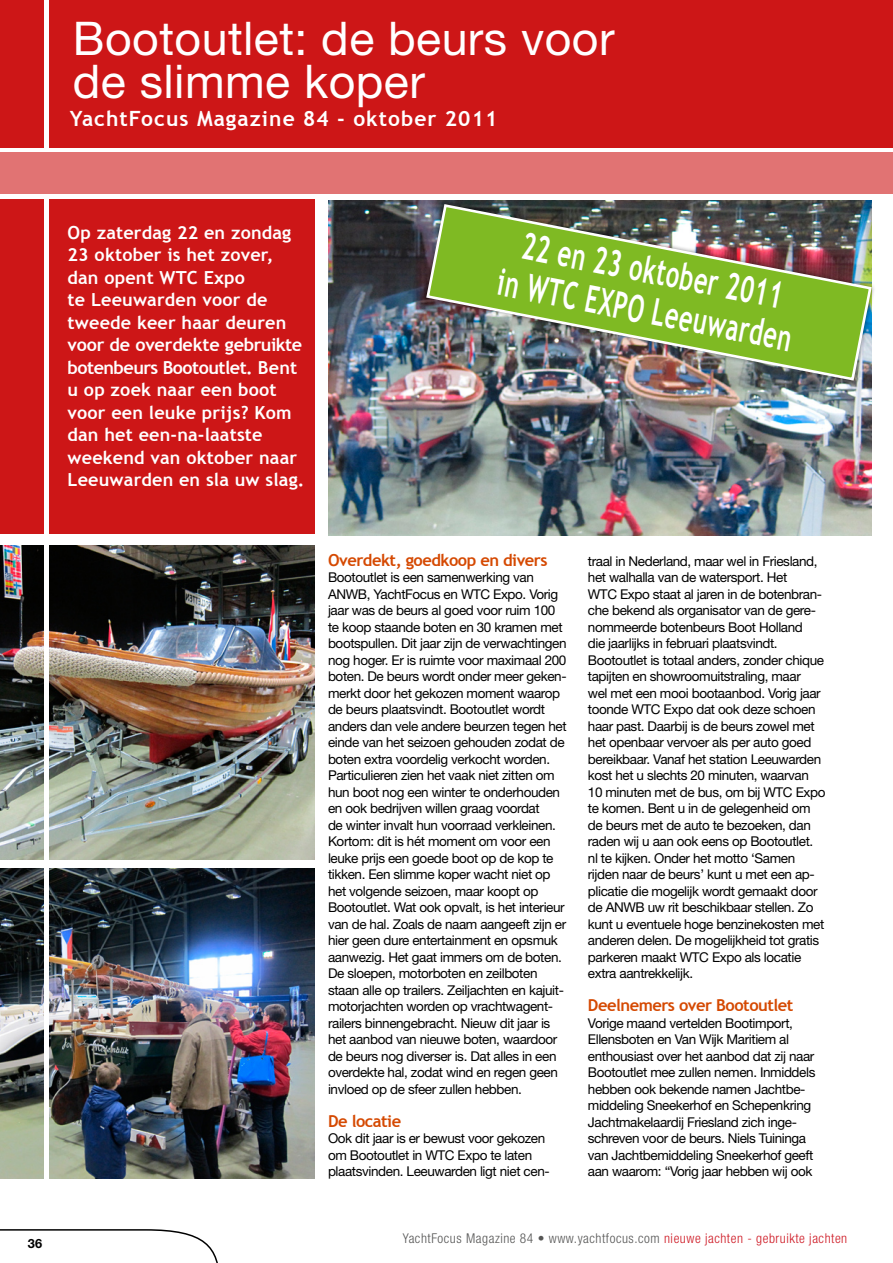
<style>
.page{position:relative;width:893px;height:1263px;background:#fff}
.page>*{position:absolute;margin:0;border:0;box-sizing:border-box;transform-origin:0 0}
.t1{font:46.5px/43.5px "Helvetica Neue";letter-spacing:.01em;color:#fff}
.t2{font:700 37.35px/40.2px "Trebuchet MS";color:#fff;text-align:center;scale:.63 1}
.t3{font:700 21px "Trebuchet MS";letter-spacing:.05em;color:#fff}
.t4{font:700 18px/22.5px "Trebuchet MS";letter-spacing:.01em;color:#fff}
.t5{font:700 16.5px "Trebuchet MS";letter-spacing:-.03em;color:#d54902}
.t6{font:13.5px/16.5px "Helvetica Neue";letter-spacing:-.03em;color:#000}
.t7{font:300 condensed 13.5px "Helvetica Neue";letter-spacing:.04em;color:#565655}
.t8{font:700 12.75px "Helvetica Neue";color:#000}
.s1{color:#ce1924}
</style>
<div class="page">
<div style="left:49px;top:0;width:844px;height:147px;background:#cd1617"></div>
<div style="left:0;top:0;width:44px;height:147px;background:#cd1617"></div>
<div style="left:0;top:152px;width:893px;height:41px;background:#e17373"></div>
<div style="left:49px;top:199px;width:266px;height:335px;background:#cd1617"></div>
<div style="left:0;top:199px;width:44px;height:335px;background:#cd1617"></div>
<img style="left:328px;top:200px;width:544px;height:335px">
<div style="left:422px;top:199px;width:460px;height:192px;background:#000;opacity:.43"></div>
<img style="left:425px;top:203px;width:448px;height:179px">
<img style="left:49px;top:869px;width:265px;height:310px">
<img style="left:49px;top:546px;width:265px;height:314px">
<svg style="left:0;top:1229px;width:218px;height:34px"></svg>
<img style="left:0;top:869px;width:44px;height:310px">
<img style="left:0;top:546px;width:44px;height:314px">
<h1 class="t1" style="left:73px;top:16px;width:543px">Bootoutlet: de beurs voor de slimme koper</h1>
<h3 class="t3" style="left:70px;top:105px;width:429px">YachtFocus Magazine 84 - oktober 2011</h3>
<p class="t4" style="left:68px;top:221px;width:238px">Op zaterdag 22 en zondag<br>23 oktober is het zover, dan opent WTC Expo<br>te Leeuwarden voor de tweede keer haar deuren voor de overdekte gebruikte botenbeurs Bootoutlet. Bent u op zoek naar een boot voor een leuke prijs? Kom dan het een-na-laatste weekend van oktober naar<br>Leeuwarden en sla uw slag.</p>
<h2 class="t2" style="left:510px;top:222px;width:476px;rotate:11deg">22 en 23 oktober 2011<br>in WTC EXPO Leeuwarden</h2>
<p class="t5" style="left:328px;top:549px;width:221px">Overdekt, goedkoop en divers</p>
<p class="t6" style="left:328px;top:569px;width:240px">Bootoutlet is een samenwerking van ANWB, YachtFocus en WTC Expo. Vorig jaar was de beurs al goed voor ruim 100 te koop staande boten en 30 kramen met bootspullen. Dit jaar zijn de verwachtingen nog hoger. Er is ruimte voor maximaal 200 boten. De beurs wordt onder meer geken&shy;merkt door het gekozen moment waarop de beurs plaatsvindt. Bootoutlet wordt anders dan vele andere beurzen tegen het einde van het seizoen gehouden zodat de boten extra voordelig verkocht worden.<br>Particulieren zien het vaak niet zitten om hun boot nog een winter te onderhouden en ook bedrijven willen graag voordat<br>de winter invalt hun voorraad verkleinen.<br>Kortom: dit is hét moment om voor een leuke prijs een goede boot op de kop te tikken. Een slimme koper wacht niet op het volgende seizoen, maar koopt op Bootoutlet. Wat ook opvalt, is het interieur van de hal. Zoals de naam aangeeft zijn er hier geen dure entertainment en opsmuk aanwezig. Het gaat immers om de boten.<br>De sloepen, motorboten en zeilboten staan alle op trailers. Zeiljachten en kajuit&shy;motorjachten worden op vrachtwagent&shy;railers binnengebracht. Nieuw dit jaar is het aanbod van nieuwe boten, waardoor de beurs nog diverser is. Dat alles in een overdekte hal, zodat wind en regen geen invloed op de sfeer zullen hebben.</p>
<p class="t5" style="left:328px;top:1110px;width:75px">De locatie</p>
<p class="t6" style="left:328px;top:1130px;width:223px">Ook dit jaar is er bewust voor gekozen om Bootoutlet in WTC Expo te laten plaatsvinden. Leeuwarden ligt niet cen-</p>
<p class="t6" style="left:588px;top:552px;width:239px">traal in Nederland, maar wel in Friesland, het walhalla van de watersport. Het<br>WTC Expo staat al jaren in de botenbran&shy;che bekend als organisator van de gere&shy;nommeerde botenbeurs Boot Holland<br>die jaarlijks in februari plaatsvindt.<br>Bootoutlet is totaal anders, zonder chique tapijten en showroomuitstraling, maar<br>wel met een mooi bootaanbod. Vorig jaar toonde WTC Expo dat ook deze schoen haar past. Daarbij is de beurs zowel met het openbaar vervoer als per auto goed bereikbaar. Vanaf het station Leeuwarden kost het u slechts 20 minuten, waarvan 10 minuten met de bus, om bij WTC Expo te komen. Bent u in de gelegenheid om de beurs met de auto te bezoeken, dan raden wij u aan ook eens op Bootoutlet. nl te kijken. Onder het motto ‘Samen rijden naar de beurs’ kunt u met een ap&shy;plicatie die mogelijk wordt gemaakt door de ANWB uw rit beschikbaar stellen. Zo kunt u eventuele hoge benzinekosten met anderen delen. De mogelijkheid tot gratis parkeren maakt WTC Expo als locatie extra aantrekkelijk.</p>
<p class="t5" style="left:588px;top:995px;width:207px">Deelnemers over Bootoutlet</p>
<p class="t6" style="left:588px;top:1014px;width:229px">Vorige maand vertelden Bootimport, Ellensboten en Van Wijk Maritiem al enthousiast over het aanbod dat zij naar Bootoutlet mee zullen nemen. Inmiddels hebben ook bekende namen Jachtbe&shy;middeling Sneekerhof en Schepenkring Jachtmakelaardij Friesland zich inge&shy;schreven voor de beurs. Niels Tuininga van Jachtbemiddeling Sneekerhof geeft aan waarom: “Vorig jaar hebben wij ook</p>
<p class="t8" style="left:28px;top:1235px;width:16px">36</p>
<p class="t7" style="left:403px;top:1230px;width:446px">YachtFocus Magazine 84 • www.yachtfocus.com <span class="s1">nieuwe jachten - gebruikte jachten</span></p>
</div>
